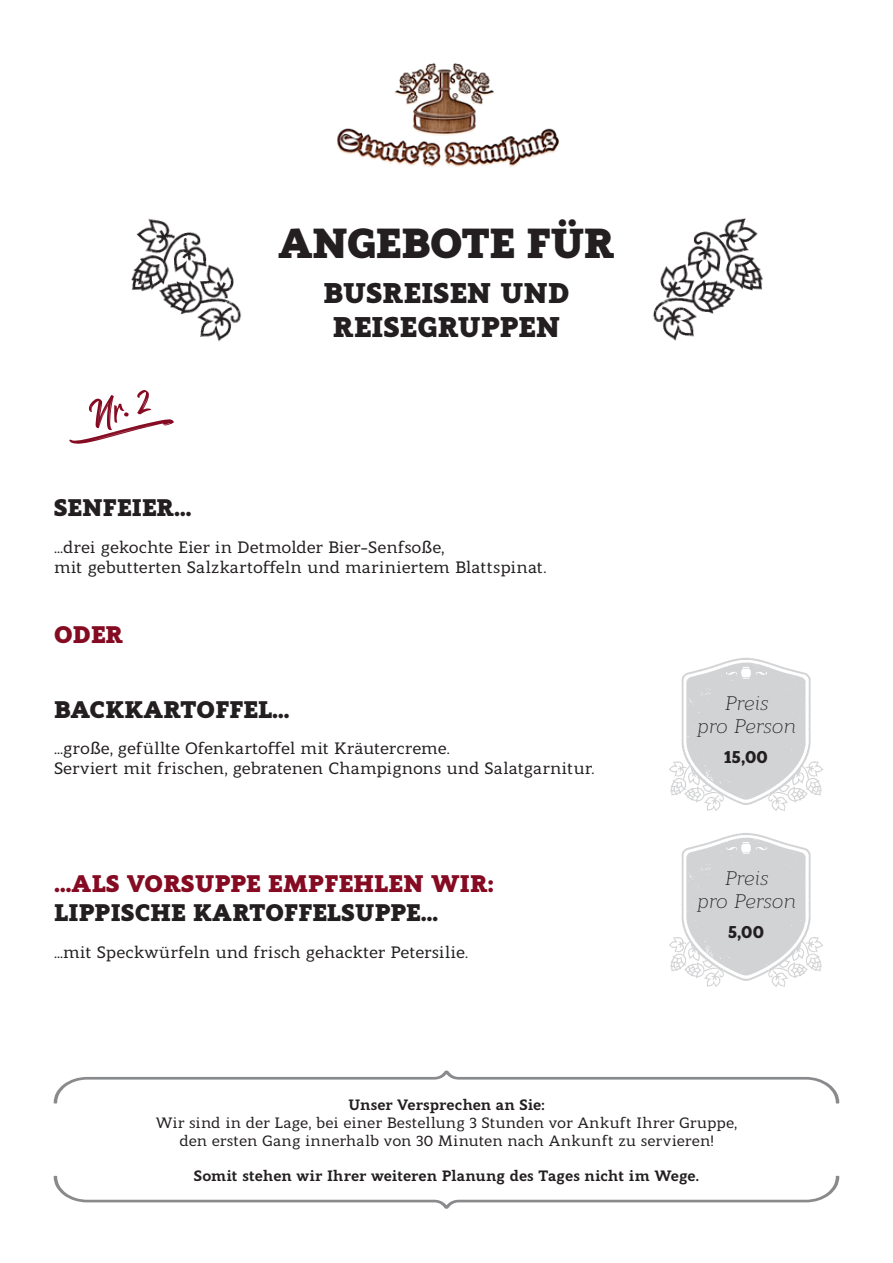
<style>
.page{position:relative;width:893px;height:1263px;background:#fff}
.page>*{position:absolute;margin:0;border:0;box-sizing:border-box;transform-origin:0 0}
.t1{font:45px "Billy Ohio Dua";color:#850b22;scale:.95 1}
.t2{font:900 42px "Modum";letter-spacing:-.015em;color:#231f20}
.t3{font:900 28.5px/34.2px "Modum";letter-spacing:.01em;color:#231f20;text-align:center}
.t4{font:900 24px "Modum";letter-spacing:.01em;color:#231f20}
.t5{font:900 24px "Modum";letter-spacing:.01em;color:#850b22}
.t6{font:italic 300 19.5px/23.4px "Modum";letter-spacing:-.025em;color:#231f20;text-align:center}
.t7{font:800 17.55px "Modum";color:#231f20}
.t8{font:500 16.5px/19.8px "Modum";letter-spacing:-.01em;color:#231f20}
.t9{font:500 15px/18px "Modum";color:#231f20;text-align:center}
.t10{font:800 15px "Modum";letter-spacing:-.005em;color:#231f20}
</style>
<div class="page">
<svg style="left:54px;top:1070px;width:785px;height:33px"></svg>
<svg style="left:54px;top:1176px;width:785px;height:33px"></svg>
<img style="left:653px;top:218px;width:110px;height:123px">
<img style="left:131px;top:218px;width:111px;height:124px">
<img style="left:337px;top:63px;width:222px;height:105px">
<img style="left:669px;top:658px;width:154px;height:152px">
<img style="left:669px;top:810px;width:154px;height:177px">
<h1 class="t1" style="left:82px;top:385px;width:69px;rotate:-13deg">Nr. 2</h1>
<h2 class="t2" style="left:278px;top:208px;width:338px">ANGEBOTE FÜR</h2>
<h3 class="t3" style="left:323px;top:272px;width:248px">BUSREISEN UND<br>REISEGRUPPEN</h3>
<h3 class="t4" style="left:54px;top:487px;width:139px">SENFEIER…</h3>
<p class="t8" style="left:54px;top:535px;width:494px">…drei gekochte Eier in Detmolder Bier-Senfsoße,<br>mit gebutterten Salzkartoffeln und mariniertem Blattspinat.</p>
<h3 class="t5" style="left:54px;top:614px;width:70px">ODER</h3>
<h3 class="t4" style="left:54px;top:689px;width:237px">BACKKARTOFFEL…</h3>
<p class="t8" style="left:54px;top:737px;width:542px">…große, gefüllte Ofenkartoffel mit Kräutercreme.<br>Serviert mit frischen, gebratenen Champignons und Salatgarnitur.</p>
<h3 class="t5" style="left:54px;top:864px;width:441px">…ALS VORSUPPE EMPFEHLEN WIR:</h3>
<h3 class="t4" style="left:54px;top:892px;width:386px">LIPPISCHE KARTOFFELSUPPE…</h3>
<p class="t8" style="left:54px;top:940px;width:416px">…mit Speckwürfeln und frisch gehackter Petersilie.</p>
<p class="t6" style="left:696px;top:689px;width:102px">Preis<br>pro Person</p>
<p class="t7" style="left:724px;top:742px;width:45px">15,00</p>
<p class="t6" style="left:696px;top:865px;width:102px">Preis<br>pro Person</p>
<p class="t7" style="left:728px;top:918px;width:38px">5,00</p>
<p class="t10" style="left:348px;top:1092px;width:198px">Unser Versprechen an Sie:</p>
<p class="t9" style="left:156px;top:1112px;width:583px">Wir sind in der Lage, bei einer Bestellung 3 Stunden vor Ankuft Ihrer Gruppe, den ersten Gang innerhalb von 30 Minuten nach Ankunft zu servieren!</p>
<p class="t10" style="left:194px;top:1163px;width:507px">Somit stehen wir Ihrer weiteren Planung des Tages nicht im Wege.</p>
</div>
